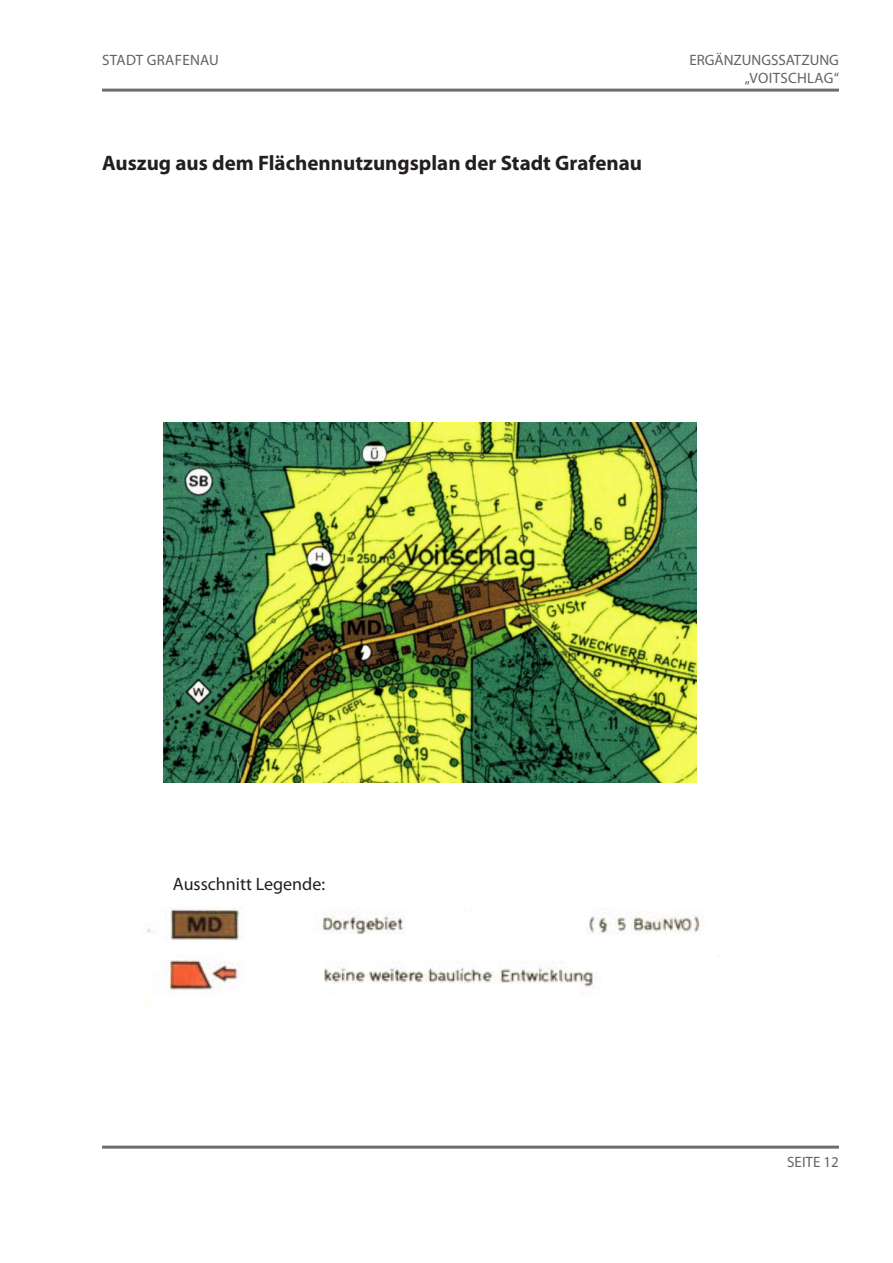
<style>
.page{position:relative;width:893px;height:1263px;background:#fff}
.page>*{position:absolute;margin:0;border:0;box-sizing:border-box;transform-origin:0 0}
.t1{font:700 21px "Myriad Pro";color:#231f20}
.t2{font:18px "Myriad Pro";color:#231f20}
.t3{font:15px/18px "Myriad Pro";color:#63635e;text-align:right}
</style>
<div class="page">
<hr style="left:102px;top:89px;width:737px;height:3px;background:#6c6d70">
<hr style="left:102px;top:1145px;width:737px;height:3px;background:#6c6d70">
<svg style="left:147px;top:907px;width:556px;height:34px"></svg>
<svg style="left:149px;top:958px;width:449px;height:50px"></svg>
<img style="left:164px;top:423px;width:533px;height:359px">
<p class="t3" style="left:102px;top:51px;width:55px">stadtgrafenau</p>
<h1 class="t1" style="left:102px;top:149px;width:542px">Auszug aus dem Flächennutzungsplan der Stadt Grafenau</h1>
<p class="t3" style="left:689px;top:51px;width:151px">ERGÄNZUNGSSATZUNG „VOITSCHLAG“</p>
<p class="t2" style="left:173px;top:872px;width:154px">Ausschnitt Legende:</p>
<p class="t3" style="left:787px;top:1153px;width:53px">SEITE 12</p>
</div>
